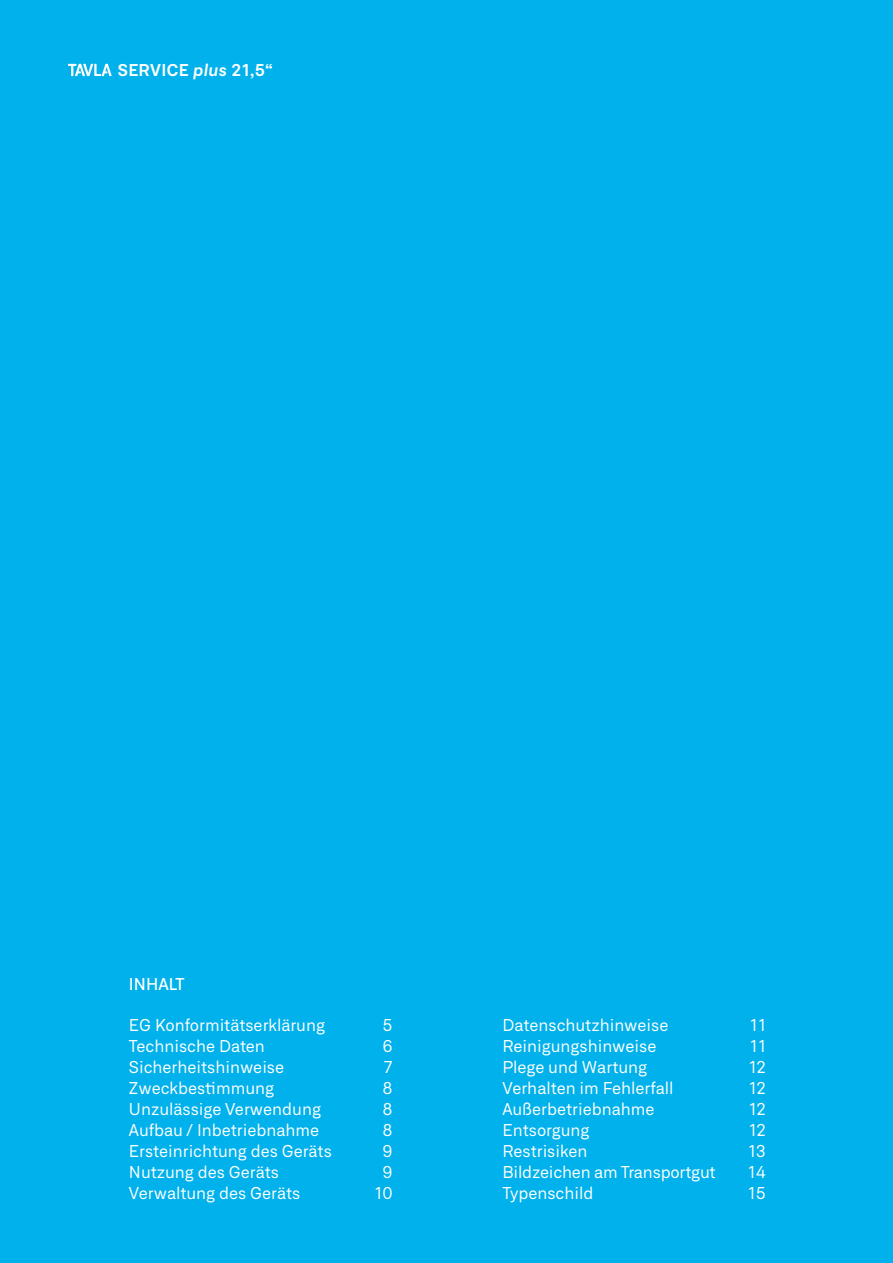
<style>
.page{position:relative;width:893px;height:1263px;background:#00b1eb}
.page>*{position:absolute;margin:0;border:0;box-sizing:border-box;transform-origin:0 0}
.t1{font:16.5px "Neufile Grotesk";color:#fff}
.t2{font:600 16.5px "Neufile Grotesk";letter-spacing:.02em;color:#fff}
.t3{font:500 16.5px "Neufile Grotesk";color:#fff}
.s1{font-style:italic}
</style>
<div class="page">
<svg style="left:68px;top:64px;width:44px;height:12px"></svg>
<p class="t2" style="left:118px;top:59px;width:157px">SERVICE <span class="s1">plus</span> 21,5“</p>
<p class="t3" style="left:129px;top:974px;width:57px">INHALT</p>
<p class="t1" style="left:129px;top:1015px;width:198px">EG Konformitätserklärung</p>
<p class="t1" style="left:382px;top:1015px;width:12px">5</p>
<p class="t1" style="left:129px;top:1036px;width:138px">Technische Daten</p>
<p class="t1" style="left:382px;top:1036px;width:12px">6</p>
<p class="t1" style="left:129px;top:1057px;width:157px">Sicherheitshinweise</p>
<p class="t1" style="left:383px;top:1057px;width:11px">7</p>
<p class="t1" style="left:129px;top:1078px;width:147px">Zweckbestimmung</p>
<p class="t1" style="left:382px;top:1078px;width:12px">8</p>
<p class="t1" style="left:129px;top:1099px;width:194px">Unzulässige Verwendung</p>
<p class="t1" style="left:382px;top:1099px;width:12px">8</p>
<p class="t1" style="left:129px;top:1120px;width:192px">Aufbau / Inbetriebnahme</p>
<p class="t1" style="left:382px;top:1120px;width:12px">8</p>
<p class="t1" style="left:129px;top:1141px;width:204px">Ersteinrichtung des Geräts</p>
<p class="t1" style="left:382px;top:1141px;width:12px">9</p>
<p class="t1" style="left:129px;top:1162px;width:151px">Nutzung des Geräts</p>
<p class="t1" style="left:382px;top:1162px;width:12px">9</p>
<p class="t1" style="left:129px;top:1183px;width:173px">Verwaltung des Geräts</p>
<p class="t1" style="left:374px;top:1183px;width:20px">10</p>
<p class="t1" style="left:502px;top:1015px;width:167px">Datenschutzhinweise</p>
<p class="t1" style="left:750px;top:1015px;width:18px">11</p>
<p class="t1" style="left:502px;top:1036px;width:155px">Reinigungshinweise</p>
<p class="t1" style="left:750px;top:1036px;width:18px">11</p>
<p class="t1" style="left:502px;top:1057px;width:146px">Plege und Wartung</p>
<p class="t1" style="left:748px;top:1057px;width:19px">12</p>
<p class="t1" style="left:502px;top:1078px;width:173px">Verhalten im Fehlerfall</p>
<p class="t1" style="left:748px;top:1078px;width:19px">12</p>
<p class="t1" style="left:502px;top:1099px;width:154px">Außerbetriebnahme</p>
<p class="t1" style="left:748px;top:1099px;width:19px">12</p>
<p class="t1" style="left:502px;top:1120px;width:89px">Entsorgung</p>
<p class="t1" style="left:748px;top:1120px;width:19px">12</p>
<p class="t1" style="left:502px;top:1141px;width:87px">Restrisiken</p>
<p class="t1" style="left:748px;top:1141px;width:20px">13</p>
<p class="t1" style="left:502px;top:1162px;width:215px">Bildzeichen am Transportgut</p>
<p class="t1" style="left:747px;top:1162px;width:20px">14</p>
<p class="t1" style="left:502px;top:1183px;width:92px">Typenschild</p>
<p class="t1" style="left:747px;top:1183px;width:20px">15</p>
</div>
